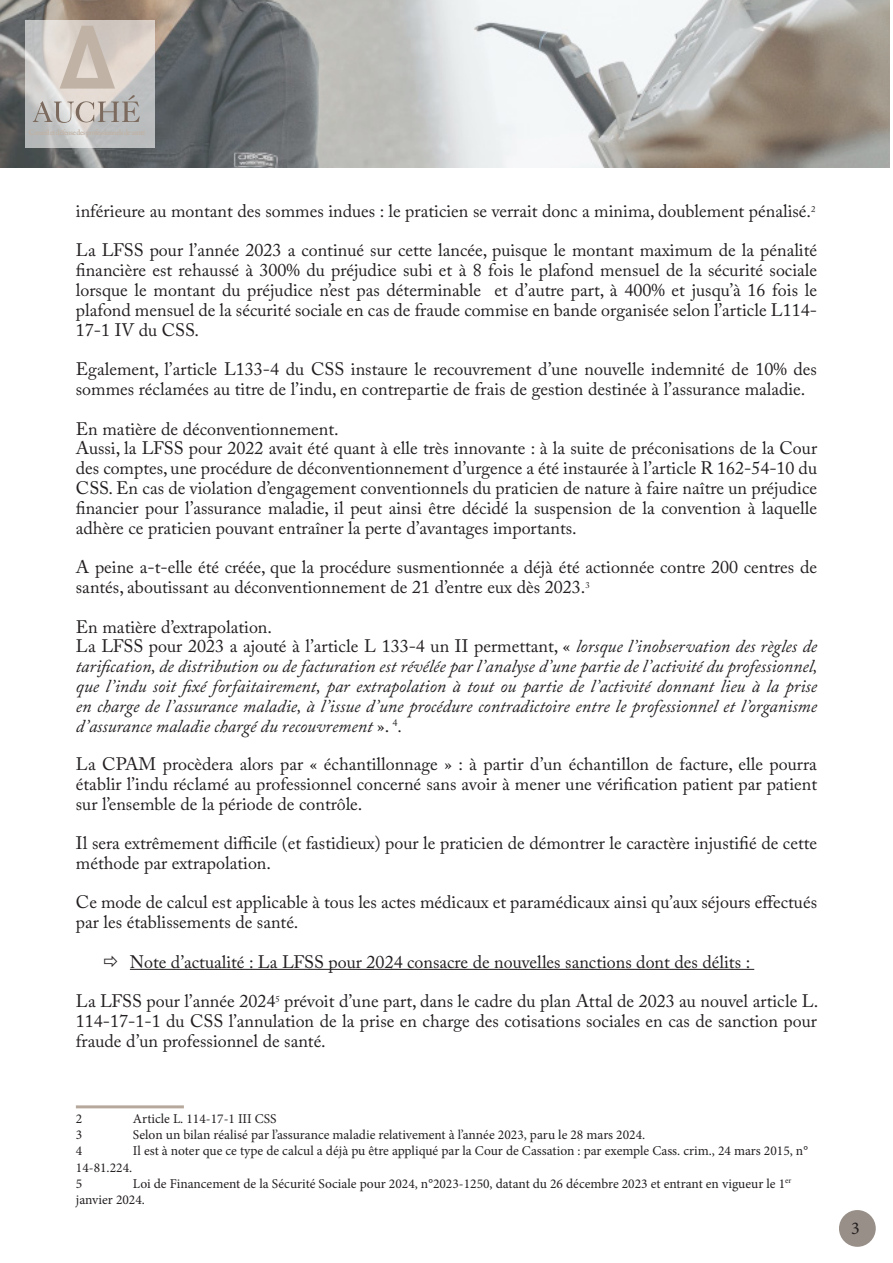
<style>
.page{position:relative;width:893px;height:1263px;background:#fff}
.page>*{position:absolute;margin:0;border:0;box-sizing:border-box;transform-origin:0 0}
.t1{font:18px/19.8px "Adobe Caslon Pro";color:#231f20;text-align:justify}
.t2{font:italic 18px/19.8px "Adobe Caslon Pro";color:#231f20;text-align:justify}
.t3{font:18px "Minion Pro";color:#231f20}
.Style_de_paragraphe_2{font:13.5px/16.2px "Minion Pro";color:#231f20}
.s1{font-style:normal}
.s2{font-style:normal;font-size:17.25px}
</style>
<div class="page">
<img style="left:0;top:0;width:889px;height:168px">
<svg style="left:26px;top:21px;width:129px;height:127px"></svg>
<svg style="left:60px;top:26px;width:55px;height:63px"></svg>
<svg style="left:33px;top:95px;width:107px;height:28px"></svg>
<div style="left:839px;top:1210px;width:37px;height:37px;background:#988f88;border-radius:50%"></div>
<hr style="left:130px;top:969px;width:624px;height:1px;background:#231f20">
<hr style="left:76px;top:1105px;width:108px;height:3px;background:#b6a99c">
<p class="t1" style="left:76px;top:201px;width:741px">inférieure au montant des sommes indues : le praticien se verrait donc a minima, doublement pénalisé.<sup>2</sup></p>
<p class="t1" style="left:76px;top:240px;width:743px">La LFSS pour l’année 2023 a continué sur cette lancée, puisque le montant maximum de la pénalité financière est rehaussé à 300% du préjudice subi et à 8 fois le plafond mensuel de la sécurité sociale lorsque le montant du préjudice n’est pas déterminable et d’autre part, à 400% et jusqu’à 16 fois le plafond mensuel de la sécurité sociale en cas de fraude commise en bande organisée selon l’article L114- 17-1 IV du CSS.</p>
<p class="t1" style="left:76px;top:359px;width:743px">Egalement, l’article L133-4 du CSS instaure le recouvrement d’une nouvelle indemnité de 10% des sommes réclamées au titre de l’indu, en contrepartie de frais de gestion destinée à l’assurance maladie.</p>
<p class="t1" style="left:76px;top:418px;width:264px">En matière de déconventionnement.</p>
<p class="t1" style="left:76px;top:438px;width:743px">Aussi, la LFSS pour 2022 avait été quant à elle très innovante : à la suite de préconisations de la Cour des comptes, une procédure de déconventionnement d’urgence a été instaurée à l’article R 162-54-10 du CSS. En cas de violation d’engagement conventionnels du praticien de nature à faire naître un préjudice financier pour l’assurance maladie, il peut ainsi être décidé la suspension de la convention à laquelle adhère ce praticien pouvant entraîner la perte d’avantages importants.</p>
<p class="t1" style="left:76px;top:557px;width:743px">A peine a-t-elle été créée, que la procédure susmentionnée a déjà été actionnée contre 200 centres de santés, aboutissant au déconventionnement de 21 d’entre eux dès 2023.<sup>3</sup></p>
<p class="t1" style="left:76px;top:616px;width:198px">En matière d’extrapolation.</p>
<p class="t2" style="left:76px;top:636px;width:743px"><span class="s1">La LFSS pour 2023 a ajouté à l’article L 133-4 un II permettant, «</span> lorsque l’inobservation des règles de tarification, de distribution ou de facturation est révélée par l’analyse d’une partie de l’activité du professionnel, que l’indu soit fixé forfaitairement, par extrapolation à tout ou partie de l’activité donnant lieu à la prise en charge de l’assurance maladie, à l’issue d’une procédure contradictoire entre le professionnel et l’organisme d’assurance maladie chargé du recouvrement <span class="s1">».</span> <sup>4</sup><span class="s2">.</span></p>
<p class="t1" style="left:76px;top:754px;width:743px">La CPAM procèdera alors par « échantillonnage » : à partir d’un échantillon de facture, elle pourra établir l’indu réclamé au professionnel concerné sans avoir à mener une vérification patient par patient sur l’ensemble de la période de contrôle.</p>
<p class="t1" style="left:76px;top:833px;width:743px">Il sera extrêmement difficile (et fastidieux) pour le praticien de démontrer le caractère injustifié de cette méthode par extrapolation.</p>
<p class="t1" style="left:76px;top:892px;width:743px">Ce mode de calcul est applicable à tous les actes médicaux et paramédicaux ainsi qu’aux séjours effectués par les établissements de santé.</p>
<p class="t1" style="left:130px;top:951px;width:622px">Note d’actualité : La LFSS pour 2024 consacre de nouvelles sanctions dont des délits :</p>
<p class="t1" style="left:76px;top:991px;width:744px">La LFSS pour l’année 2024<sup>5</sup> prévoit d’une part, dans le cadre du plan Attal de 2023 au nouvel article L.<br>114-17-1-1 du CSS l’annulation de la prise en charge des cotisations sociales en cas de sanction pour fraude d’un professionnel de santé.</p>
<p class="Style_de_paragraphe_2" style="left:76px;top:1111px;width:8px">2</p>
<p class="Style_de_paragraphe_2" style="left:133px;top:1111px;width:145px">Article L. 114-17-1 III CSS</p>
<p class="Style_de_paragraphe_2" style="left:76px;top:1127px;width:8px">3</p>
<p class="Style_de_paragraphe_2" style="left:133px;top:1127px;width:514px">Selon un bilan réalisé par l’assurance maladie relativement à l’année 2023, paru le 28 mars 2024.</p>
<p class="Style_de_paragraphe_2" style="left:76px;top:1143px;width:8px">4</p>
<p class="Style_de_paragraphe_2" style="left:133px;top:1143px;width:676px">Il est à noter que ce type de calcul a déjà pu être appliqué par la Cour de Cassation : par exemple Cass. crim., 24 mars 2015, n°</p>
<p class="Style_de_paragraphe_2" style="left:76px;top:1159px;width:58px">14-81.224.</p>
<p class="Style_de_paragraphe_2" style="left:76px;top:1175px;width:8px">5</p>
<p class="Style_de_paragraphe_2" style="left:76px;top:1175px;width:717px;text-indent:57px">Loi de Financement de la Sécurité Sociale pour 2024, n°2023-1250, datant du 26 décembre 2023 et entrant en vigueur le 1<sup>er </sup>janvier 2024.</p>
<p class="t3" style="left:851px;top:1216px;width:10px">3</p>
</div>
